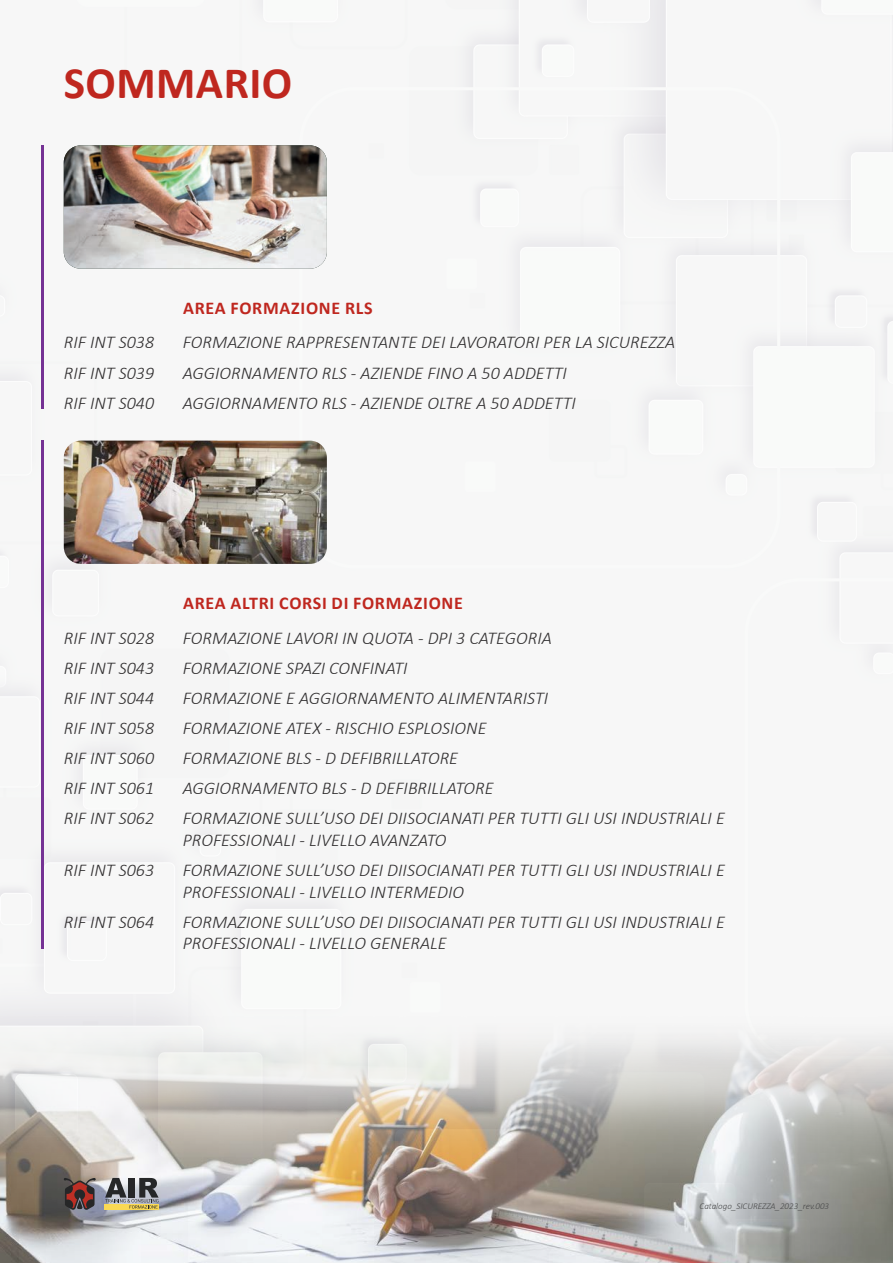
<style>
.page{position:relative;width:893px;height:1263px;background:#fff}
.page>*{position:absolute;margin:0;border:0;box-sizing:border-box;transform-origin:0 0}
.t1{font:700 45px "Calibri";letter-spacing:.01em;color:#bf271f}
.t2{font:italic 300 18px/21.6px "Calibri";color:#312f30}
.t3{font:700 18px "Calibri";letter-spacing:.04em;color:#bf271f}
.t4{font:italic 300 9px "Calibri";color:#474849}
</style>
<div class="page">
<img style="left:0;top:0;width:893px;height:991px">
<img style="left:0;top:991px;width:893px;height:272px">
<img style="left:64px;top:145px;width:263px;height:124px">
<img style="left:64px;top:441px;width:263px;height:123px">
<hr style="left:41px;top:145px;width:3px;height:264px;background:#753294">
<hr style="left:41px;top:441px;width:3px;height:508px;background:#753294">
<svg style="left:105px;top:1208px;width:54px;height:2px"></svg>
<svg style="left:105px;top:1178px;width:54px;height:30px;background:#858378"></svg>
<svg style="left:64px;top:1178px;width:32px;height:32px"></svg>
<h1 class="t1" style="left:64px;top:51px;width:230px">SOMMARIO</h1>
<p class="t3" style="left:183px;top:295px;width:191px">AREA FORMAZIONE RLS</p>
<p class="t2" style="left:64px;top:331px;width:92px">RIF INT S038</p>
<p class="t2" style="left:183px;top:331px;width:494px">FORMAZIONE RAPPRESENTANTE DEI LAVORATORI PER LA SICUREZZA</p>
<p class="t2" style="left:64px;top:362px;width:92px">RIF INT S039</p>
<p class="t2" style="left:183px;top:362px;width:385px">AGGIORNAMENTO RLS - AZIENDE FINO A 50 ADDETTI</p>
<p class="t2" style="left:64px;top:392px;width:92px">RIF INT S040</p>
<p class="t2" style="left:183px;top:392px;width:394px">AGGIORNAMENTO RLS - AZIENDE OLTRE A 50 ADDETTI</p>
<p class="t3" style="left:183px;top:591px;width:281px">AREA ALTRI CORSI DI FORMAZIONE</p>
<p class="t2" style="left:64px;top:627px;width:92px">RIF INT S028</p>
<p class="t2" style="left:183px;top:627px;width:371px">FORMAZIONE LAVORI IN QUOTA - DPI 3 CATEGORIA</p>
<p class="t2" style="left:64px;top:657px;width:92px">RIF INT S043</p>
<p class="t2" style="left:183px;top:657px;width:226px">FORMAZIONE SPAZI CONFINATI</p>
<p class="t2" style="left:64px;top:687px;width:92px">RIF INT S044</p>
<p class="t2" style="left:183px;top:687px;width:367px">FORMAZIONE E AGGIORNAMENTO ALIMENTARISTI</p>
<p class="t2" style="left:64px;top:717px;width:92px">RIF INT S058</p>
<p class="t2" style="left:183px;top:717px;width:305px">FORMAZIONE ATEX - RISCHIO ESPLOSIONE</p>
<p class="t2" style="left:64px;top:747px;width:92px">RIF INT S060</p>
<p class="t2" style="left:183px;top:747px;width:277px">FORMAZIONE BLS - D DEFIBRILLATORE</p>
<p class="t2" style="left:64px;top:777px;width:92px">RIF INT S061</p>
<p class="t2" style="left:183px;top:777px;width:312px">AGGIORNAMENTO BLS - D DEFIBRILLATORE</p>
<p class="t2" style="left:64px;top:807px;width:92px">RIF INT S062</p>
<p class="t2" style="left:183px;top:807px;width:543px">FORMAZIONE SULL’USO DEI DIISOCIANATI PER TUTTI GLI USI INDUSTRIALI E<br>PROFESSIONALI - LIVELLO AVANZATO</p>
<p class="t2" style="left:64px;top:859px;width:92px">RIF INT S063</p>
<p class="t2" style="left:183px;top:859px;width:543px">FORMAZIONE SULL’USO DEI DIISOCIANATI PER TUTTI GLI USI INDUSTRIALI E<br>PROFESSIONALI - LIVELLO INTERMEDIO</p>
<p class="t2" style="left:64px;top:911px;width:92px">RIF INT S064</p>
<p class="t2" style="left:183px;top:911px;width:543px">FORMAZIONE SULL’USO DEI DIISOCIANATI PER TUTTI GLI USI INDUSTRIALI E<br>PROFESSIONALI - LIVELLO GENERALE</p>
<p class="t4" style="left:700px;top:1201px;width:131px">Catalogo_SICUREZZA_2023_rev.003</p>
</div>
